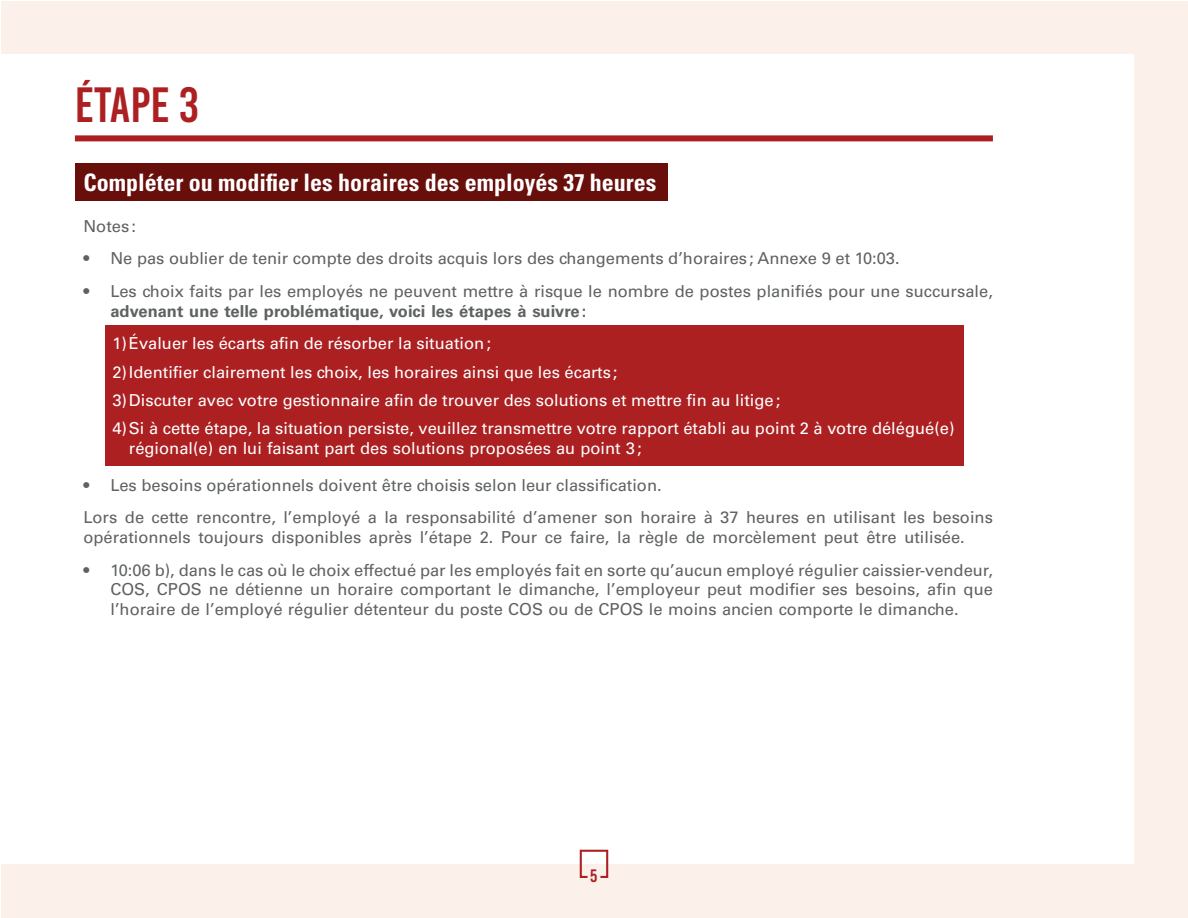
<style>
.page{position:relative;width:1188px;height:918px;background:#fff}
.page>*{position:absolute;margin:0;border:0;box-sizing:border-box;transform-origin:0 0}
.t1{font:49.5px "Bebas Kai";color:#ac2022}
.t2{font:700 condensed 24px "Univers";color:#fff}
.t3{font:18px "Bebas Kai";color:#ac2022}
.t4{font:16.5px/32.5px "Univers";color:#5f6262}
.t5{font:16.5px/28.3px "Univers";color:#fff}
.t6{font:700 16.5px "Univers";color:#5f6262}
</style>
<div class="page">
<div style="left:1px;top:1px;width:1187px;height:917px;background:#fbf0ea"></div>
<div style="left:0;top:54px;width:1134px;height:810px;background:#fff"></div>
<div style="left:105px;top:325px;width:859px;height:141px;background:#ac2022"></div>
<svg style="left:579px;top:849px;width:30px;height:29px"></svg>
<div style="left:75px;top:135px;width:918px;height:6px;background:#ac2022"></div>
<div style="left:75px;top:163px;width:593px;height:38px;background:#680f0c"></div>
<h1 class="t1" style="left:75px;top:79px;width:125px">Étape 3</h1>
<h2 class="t2" style="left:83px;top:167px;width:575px">Compléter ou modifier les horaires des employés 37 heures</h2>
<p class="t4" style="left:110px;top:210px;width:791px;text-indent:-27px">Notes:<br>Ne pas oublier de tenir compte des droits acquis lors des changements d’horaires; Annexe 9 et 10:03.</p>
<p class="t4" style="left:83px;top:242px;width:7px">•</p>
<p class="t4" style="left:83px;top:275px;width:7px">•</p>
<p class="t4" style="left:110px;top:275px;width:884px">Les choix faits par les employés ne peuvent mettre à risque le nombre de postes planifiés pour une succursale,</p>
<p class="t6" style="left:110px;top:301px;width:477px">advenant une telle problématique, voici les étapes à suivre:</p>
<p class="t5" style="left:112px;top:329px;width:844px">)1 Évaluer les écarts afin de résorber la situation;<br>)2 Identifier clairement les choix, les horaires ainsi que les écarts;<br>)3 Discuter avec votre gestionnaire afin de trouver des solutions et mettre fin au litige;<br>)4 Si à cette étape la, situation persiste, veuillez transmettre votre rapport établi au point à2 votre délégué (e(</p>
<p class="t5" style="left:129px;top:434px;width:514px">régional e( ) en lui faisant part des solutions proposées au point 3;</p>
<p class="t4" style="left:110px;top:469px;width:553px">Les besoins opérationnels doivent être choisis selon leur classification.</p>
<p class="t4" style="left:83px;top:469px;width:911px">•<br>Lors de cette rencontre ’l, employé a la responsabilité d’amener son horaire à 37 heures en utilisant les besoins</p>
<p class="t4" style="left:904px;top:521px;width:62px">utilisée.</p>
<p class="t4" style="left:866px;top:521px;width:32px">être</p>
<p class="t4" style="left:110px;top:521px;width:884px;text-indent:-27px">opérationnels<br>10:06 b ,) dans le cas où le choix effectué par les employés fait en sorte qu’aucun employé régulier caissier-vendeur,</p>
<p class="t4" style="left:369px;top:521px;width:45px">après</p>
<p class="t4" style="left:420px;top:521px;width:54px">’l étape</p>
<p class="t4" style="left:639px;top:521px;width:41px">règle</p>
<p class="t4" style="left:713px;top:521px;width:105px">morcèlement</p>
<p class="t4" style="left:570px;top:521px;width:41px">faire,</p>
<p class="t4" style="left:271px;top:521px;width:91px">disponibles</p>
<p class="t4" style="left:501px;top:521px;width:38px">Pour</p>
<p class="t4" style="left:617px;top:521px;width:15px">la</p>
<p class="t4" style="left:686px;top:521px;width:21px">de</p>
<p class="t4" style="left:198px;top:521px;width:67px">toujours</p>
<p class="t4" style="left:480px;top:521px;width:15px">2.</p>
<p class="t4" style="left:824px;top:521px;width:36px">peut</p>
<p class="t4" style="left:545px;top:521px;width:19px">ce</p>
<p class="t4" style="left:83px;top:554px;width:7px">•</p>
<p class="t4" style="left:110px;top:580px;width:884px;line-height:19.8px">COS, CPOS ne détienne un horaire comportant le dimanche ’l, employeur peut modifier ses besoins, afin que ’l horaire de ’l employé régulier détenteur du poste COS ou de CPOS le moins ancien comporte le dimanche.</p>
<p class="t3" style="left:590px;top:866px;width:9px">5</p>
</div>
